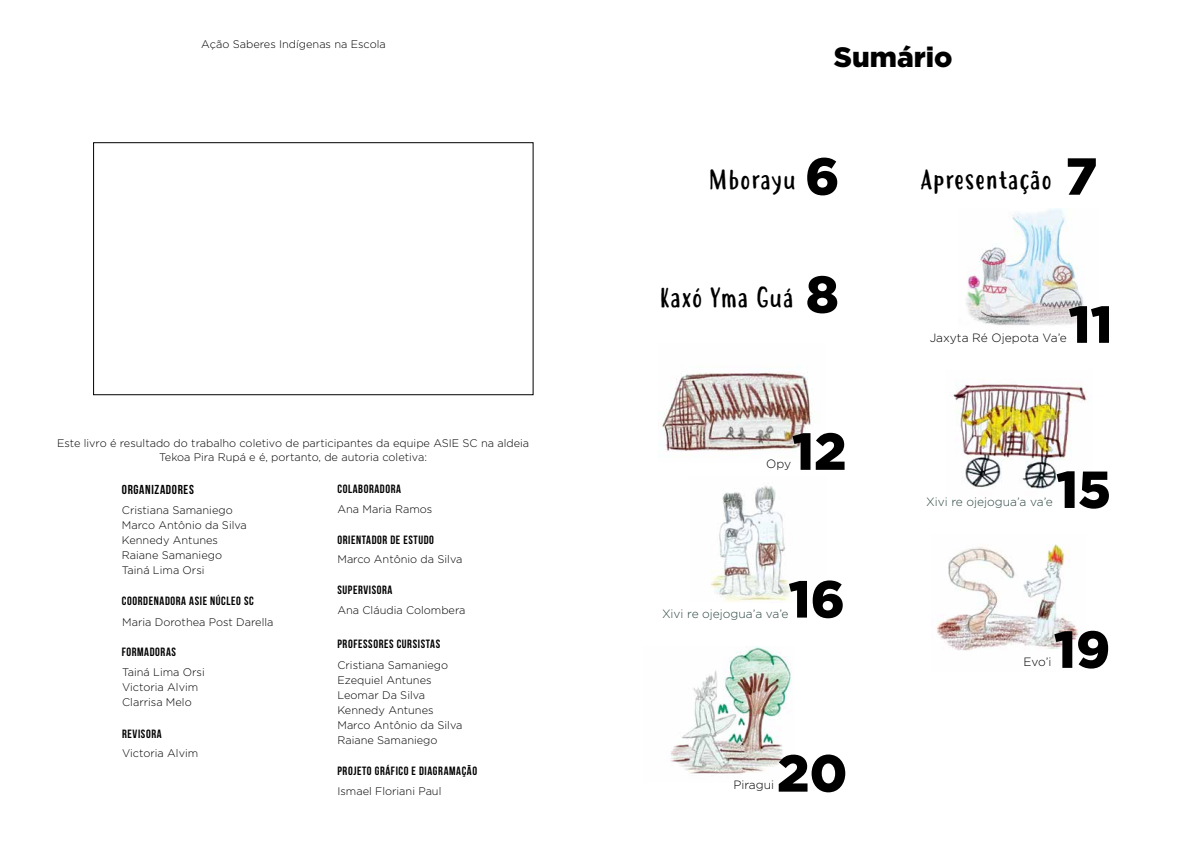
<style>
.page{position:relative;width:1191px;height:842px;background:#fff}
.page>*{position:absolute;margin:0;border:0;box-sizing:border-box;transform-origin:0 0}
.t1{font:900 52px "Gotham";color:#000}
.t2{font:28px "Hastoler";color:#000}
.t3{font:900 28px "Gotham";color:#000}
.t4{font:700 13px "Bebas Neue";letter-spacing:.05em;color:#000}
.t5{font:700 12px "Bebas Neue";letter-spacing:.05em;color:#000}
.t6{font:300 12px "Gotham";color:#2a4641}
.t7{font:300 12px "Gotham";color:#000}
.t8{font:300 11px/15px "Gotham";color:#000}
</style>
<div class="page">
<img style="left:953px;top:383px;width:134px;height:106px">
<img style="left:711px;top:486px;width:80px;height:117px">
<img style="left:936px;top:544px;width:143px;height:107px">
<img style="left:658px;top:366px;width:153px;height:91px">
<img style="left:966px;top:208px;width:121px;height:117px">
<img style="left:671px;top:647px;width:121px;height:127px">
<div style="left:93px;top:142px;width:440px;height:253px;border:1px solid #000"></div>
<p class="t8" style="left:201px;top:36px;width:186px">Ação Saberes Indígenas na Escola</p>
<p class="t8" style="left:57px;top:437px;width:474px;line-height:13.2px;text-align:center">Este livro é resultado do trabalho coletivo de participantes da equipe ASIE SC na aldeia<br>Tekoa Pira Rupá e é, portanto, de autoria coletiva:</p>
<p class="t4" style="left:122px;top:482px;width:73px">ORGANIZADORES</p>
<p class="t8" style="left:122px;top:502px;width:126px">Cristiana Samaniego<br>Marco Antônio da Silva<br>Kennedy Antunes<br>Raiane Samaniego<br>Tainá Lima Orsi</p>
<p class="t5" style="left:122px;top:594px;width:133px">COORDENADORA ASIE NÚCLEO SC</p>
<p class="t8" style="left:122px;top:614px;width:153px">Maria Dorothea Post Darella</p>
<p class="t5" style="left:122px;top:646px;width:56px">FORMADORAS</p>
<p class="t5" style="left:337px;top:482px;width:65px">COLABORADORA</p>
<p class="t8" style="left:337px;top:501px;width:96px">Ana Maria Ramos</p>
<p class="t5" style="left:337px;top:533px;width:98px">ORIENTADOR DE ESTUDO</p>
<p class="t8" style="left:337px;top:552px;width:126px">Marco Antônio da Silva</p>
<p class="t5" style="left:337px;top:583px;width:57px">SUPERVISORA</p>
<p class="t8" style="left:337px;top:602px;width:129px">Ana Cláudia Colombera</p>
<p class="t5" style="left:337px;top:637px;width:104px">PROFESSORES CURSISTAS</p>
<p class="t8" style="left:122px;top:665px;width:84px">Tainá Lima Orsi<br>Victoria Alvim<br>Clarrisa Melo</p>
<p class="t8" style="left:337px;top:657px;width:126px">Cristiana Samaniego<br>Ezequiel Antunes<br>Leomar Da Silva<br>Kennedy Antunes<br>Marco Antônio da Silva<br>Raiane Samaniego</p>
<p class="t5" style="left:122px;top:727px;width:41px">REVISORA</p>
<p class="t8" style="left:122px;top:745px;width:78px">Victoria Alvim</p>
<p class="t5" style="left:337px;top:765px;width:141px">PROJETO GRÁFICO E DIAGRAMAÇÃO</p>
<p class="t8" style="left:337px;top:783px;width:105px">Ismael Floriani Paul</p>
<h2 class="t3" style="left:834px;top:41px;width:120px">Sumário</h2>
<h1 class="t1" style="left:805px;top:146px;width:36px">6</h1>
<h1 class="t1" style="left:1065px;top:146px;width:33px">7</h1>
<h2 class="t2" style="left:708px;top:164px;width:90px">Mborayu</h2>
<h2 class="t2" style="left:920px;top:164px;width:133px">Apresentação</h2>
<h2 class="t2" style="left:659px;top:282px;width:136px">Kaxó Yma Guá</h2>
<h1 class="t1" style="left:806px;top:264px;width:34px">8</h1>
<h1 class="t1" style="left:792px;top:421px;width:56px">12</h1>
<p class="t7" style="left:766px;top:457px;width:26px">Opy</p>
<h1 class="t1" style="left:788px;top:569px;width:58px">16</h1>
<p class="t6" style="left:662px;top:607px;width:128px">Xivi re ojejogua’a va’e</p>
<h1 class="t1" style="left:777px;top:743px;width:72px">20</h1>
<p class="t7" style="left:733px;top:778px;width:42px">Piragui</p>
<h1 class="t1" style="left:1068px;top:294px;width:45px">11</h1>
<p class="t7" style="left:929px;top:332px;width:139px">Jaxyta Ré Ojepota Va’e</p>
<h1 class="t1" style="left:1056px;top:459px;width:56px">15</h1>
<p class="t6" style="left:926px;top:495px;width:128px">Xivi re ojejogua’a va’e</p>
<h1 class="t1" style="left:1054px;top:619px;width:58px">19</h1>
<p class="t7" style="left:1023px;top:655px;width:29px">Evo’i</p>
</div>
